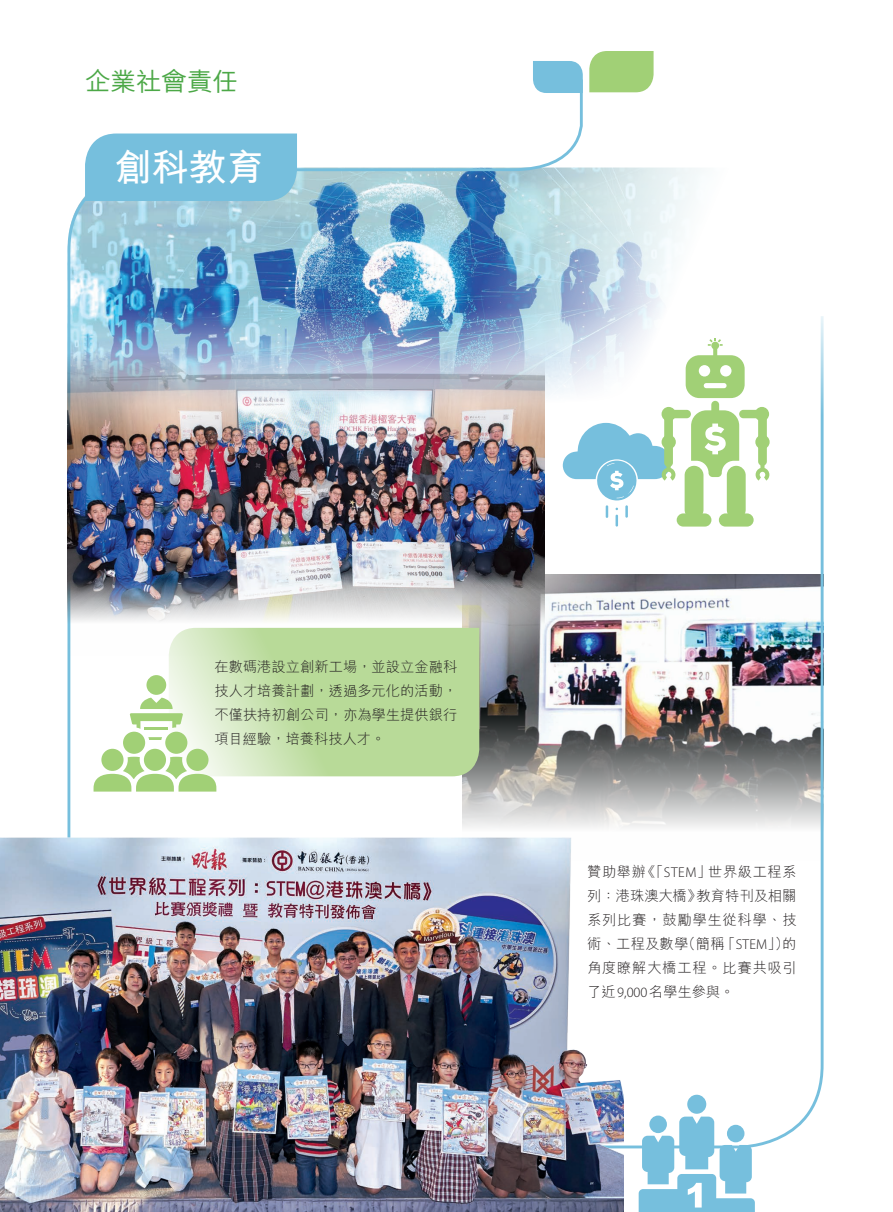
<style>
.page{position:relative;width:893px;height:1212px;background:#fff}
.page>*{position:absolute;margin:0;border:0;box-sizing:border-box;transform-origin:0 0}
.t1{font:700 37.5px "M Hei HK";color:#fff}
.t2{font:500 25.5px "M Hei HK";color:#4ca847}
.t3{font:300 14.25px/24px "M Hei HK";letter-spacing:.005em;color:#231f20;text-align:justify}
.s1{font-family:"Myriad Pro"}
</style>
<div class="page">
<svg style="left:584px;top:316px;width:240px;height:833px"></svg>
<img style="left:584px;top:167px;width:158px;height:171px">
<div style="left:687px;top:1095px;width:19px;height:19px;background:#76bfdd;border-radius:50%"></div>
<svg style="left:639px;top:1116px;width:116px;height:96px"></svg>
<img style="left:67px;top:93px;width:517px;height:741px">
<div style="left:533px;top:61px;width:50px;height:32px;background:#76bfdd"></div>
<svg style="left:589px;top:51px;width:65px;height:41px"></svg>
<img style="left:0;top:834px;width:624px;height:378px">
<img style="left:68px;top:338px;width:476px;height:317px">
<svg style="left:169px;top:628px;width:310px;height:148px;fill:#b8da98"></svg>
<hr style="left:145px;top:727px;width:23px;height:3px;background:#a1d076">
<svg style="left:148px;top:737px;width:14px;height:3px"></svg>
<div style="left:146px;top:675px;width:20px;height:20px;background:#a1d076;border-radius:50%"></div>
<svg style="left:130px;top:698px;width:53px;height:31px"></svg>
<div style="left:123px;top:732px;width:22px;height:22px;background:#a1d076;border-radius:50%"></div>
<div style="left:165px;top:732px;width:22px;height:22px;background:#a1d076;border-radius:50%"></div>
<div style="left:144px;top:749px;width:22px;height:22px;background:#a1d076;border-radius:50%"></div>
<div style="left:186px;top:749px;width:23px;height:22px;background:#a1d076;border-radius:50%"></div>
<svg style="left:94px;top:757px;width:122px;height:34px"></svg>
<div style="left:101px;top:749px;width:23px;height:22px;background:#a1d076;border-radius:50%"></div>
<svg style="left:563px;top:338px;width:206px;height:189px"></svg>
<div style="left:85px;top:134px;width:212px;height:67px;background:#76bfdd"></div>
<h2 class="t2" style="left:85px;top:63px;width:154px">企業社會責任</h2>
<h1 class="t1" style="left:114px;top:139px;width:151px">創科教育</h1>
<p class="t3" style="left:214px;top:654px;width:244px">在數碼港設立創新工場，並設立金融科技人才培養計劃，透過多元化的活動，不僅扶持初創公司，亦為學生提供銀行項目經驗，培養科技人才。</p>
<p class="t3" style="left:587px;top:859px;width:211px">贊助舉辦《「<span class="s1">STEM</span>」世界級工程系列：港珠澳大橋》教育特刊及相關系列比賽，鼓勵學生從科學、技術、工程及數學（簡稱「<span class="s1">STEM</span>」）的角度瞭解大橋工程。比賽共吸引了近<span class="s1">9,000</span>名學生參與。</p>
</div>
